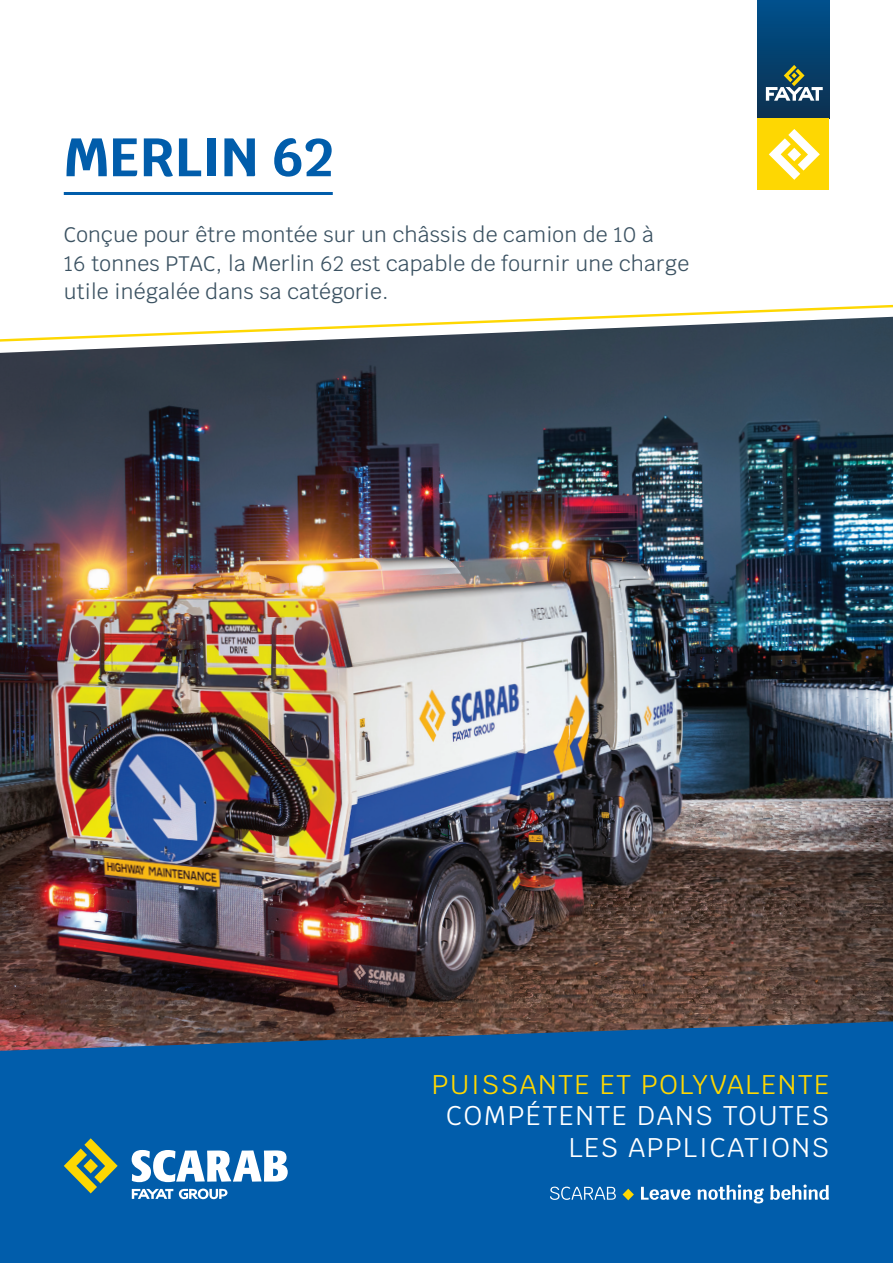
<style>
.page{position:relative;width:893px;height:1263px;background:#fff}
.page>*{position:absolute;margin:0;border:0;box-sizing:border-box;transform-origin:0 0}
.t1{font:700 54px "Krub";color:#015dab}
.t2{font:27px/31.5px "Krub";letter-spacing:.06em;color:#fff;text-align:right}
.t3{font:21px/28.5px "Krub";letter-spacing:.01em;color:#3b5262}
.s1{color:#fed702}
</style>
<div class="page">
<img style="left:0;top:343px;width:893px;height:678px">
<div style="left:0;top:1021px;width:893px;height:242px;background:#015dab"></div>
<svg style="left:64px;top:1138px;width:54px;height:55px;background:#5c896d"></svg>
<svg style="left:132px;top:1150px;width:156px;height:32px"></svg>
<svg style="left:132px;top:1189px;width:41px;height:10px"></svg>
<svg style="left:179px;top:1188px;width:48px;height:11px"></svg>
<hr style="left:64px;top:192px;width:269px;height:3px;background:#015dab">
<svg style="left:0;top:304px;width:893px;height:39px"></svg>
<svg style="left:550px;top:1186px;width:66px;height:14px"></svg>
<svg style="left:623px;top:1189px;width:11px;height:11px"></svg>
<svg style="left:641px;top:1187px;width:49px;height:13px"></svg>
<svg style="left:697px;top:1184px;width:67px;height:19px"></svg>
<svg style="left:770px;top:1184px;width:59px;height:16px"></svg>
<div style="left:758px;top:0;width:71px;height:119px;background:linear-gradient(to bottom,#00508c,#0d304f)"></div>
<svg style="left:766px;top:65px;width:57px;height:36px"></svg>
<div style="left:758px;top:119px;width:71px;height:71px;background:#fed702"></div>
<svg style="left:769px;top:129px;width:51px;height:51px"></svg>
<p class="t1" style="left:64px;top:126px;width:270px">MERLIN 62</p>
<p class="t3" style="left:64px;top:221px;width:627px">Conçue pour être montée sur un châssis de camion de 10 à<br>16 tonnes PTAC, la Merlin 62 est capable de fournir une charge utile inégalée dans sa catégorie.</p>
<p class="t2" style="left:432px;top:1068px;width:399px"><span class="s1">PUISSANTE ET POLYVALENTE<br></span>COMPÉTENTE DANS TOUTES<br>LES APPLICATIONS</p>
</div>
